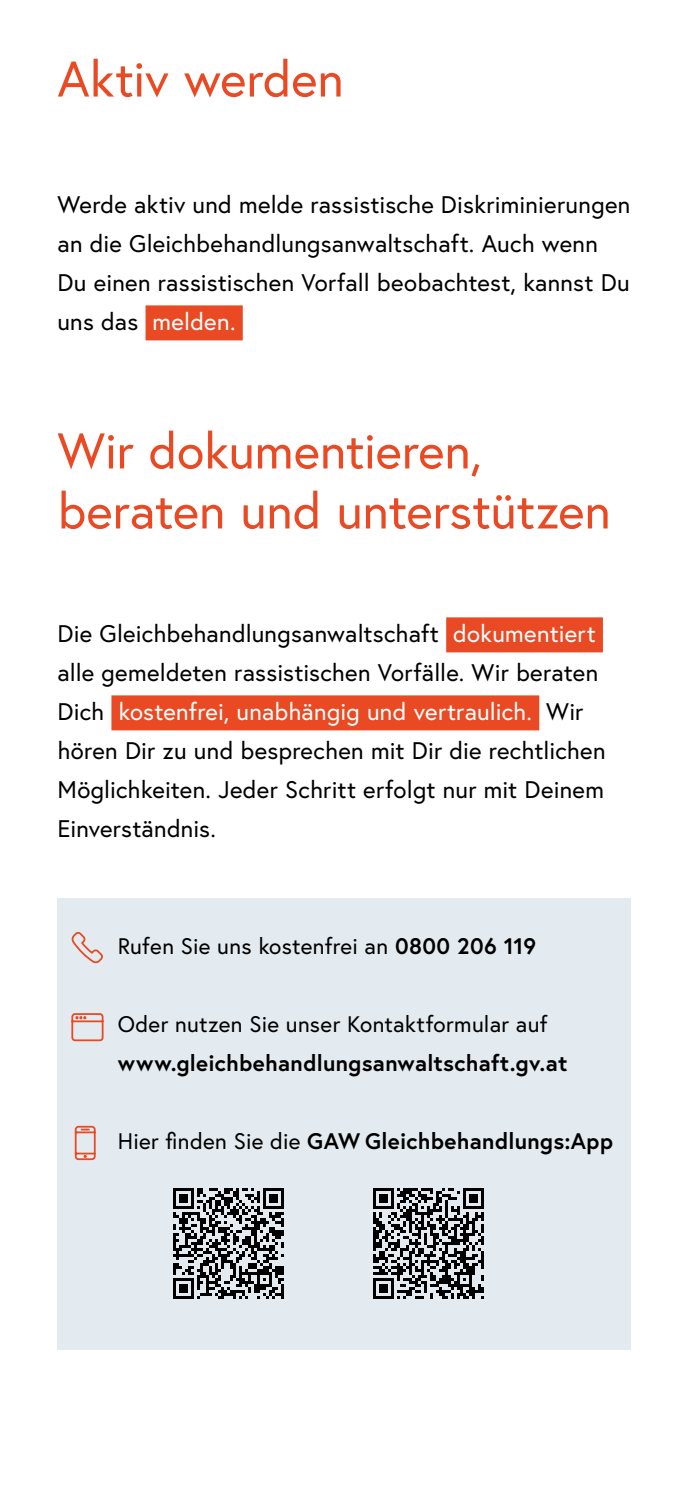
<style>
.page{position:relative;width:688px;height:1489px;background:#fff}
.page>*{position:absolute;margin:0;border:0;box-sizing:border-box;transform-origin:0 0}
.h1_ohne_Nummerierung{font:50px/60px "Europa Austria";color:#e94a23}
.t1{font:24px/39px "Europa Austria";letter-spacing:.01em;color:#000}
.Infobox_p_Infobox{font:700 22.5px/39px "Europa Austria";letter-spacing:.01em;color:#000}
.Infobox_p_Infobox-2{font:22.5px "Europa Austria";letter-spacing:.01em;color:#000}
.s1{color:#fff}
.s2{font-weight:700}
.s3{font-weight:400}
</style>
<div class="page">
<hr style="left:687px;top:135px;width:1px;height:1353px;background:#e94a23">
<div style="left:145px;top:305px;width:98px;height:35px;background:#e94a23"></div>
<div style="left:446px;top:617px;width:156px;height:35px;background:#e94a23"></div>
<div style="left:111px;top:695px;width:428px;height:35px;background:#e94a23"></div>
<div style="left:57px;top:897px;width:573px;height:101px;background:#e4ebf0"></div>
<div style="left:57px;top:975px;width:573px;height:140px;background:#e4ebf0"></div>
<div style="left:57px;top:1092px;width:573px;height:101px;background:#e4ebf0"></div>
<div style="left:57px;top:1170px;width:573px;height:101px;background:#e4ebf0"></div>
<div style="left:57px;top:1248px;width:573px;height:101px;background:#e4ebf0"></div>
<svg style="left:71px;top:932px;width:32px;height:32px"></svg>
<svg style="left:71px;top:1013px;width:33px;height:29px"></svg>
<svg style="left:74px;top:1125px;width:22px;height:35px"></svg>
<svg style="left:173px;top:1188px;width:111px;height:110px"></svg>
<hr style="left:281px;top:1283px;width:3px;height:15px;background:#000">
<svg style="left:373px;top:1188px;width:111px;height:110px"></svg>
<h1 class="h1_ohne_Nummerierung" style="left:57px;top:48px;width:288px">Aktiv werden</h1>
<p class="t1" style="left:57px;top:185px;width:574px">Werde aktiv und melde rassistische Diskriminierungen an die Gleichbehandlungsanwaltschaft. Auch wenn Du einen rassistischen Vorfall beobachtest, kannst Du uns das <span class="s1">melden.</span></p>
<h1 class="h1_ohne_Nummerierung" style="left:57px;top:420px;width:554px">Wir dokumentieren, beraten und unterstützen</h1>
<p class="t1" style="left:57px;top:614px;width:549px">Die Gleichbehandlungsanwaltschaft <span class="s1">dokumentiert </span>alle gemeldeten rassistischen Vorfälle. Wir beraten Dich <span class="s1">kostenfrei, unabhängig und vertraulich.</span> Wir hören Dir zu und besprechen mit Dir die rechtlichen Möglichkeiten. Jeder Schritt erfolgt nur mit Deinem Einverständnis.</p>
<p class="Infobox_p_Infobox-2" style="left:118px;top:932px;width:419px">Rufen Sie uns kostenfrei an <span class="s2">0800 206 119</span></p>
<p class="Infobox_p_Infobox" style="left:118px;top:1004px;width:451px"><span class="s3">Oder nutzen Sie unser Kontaktformular auf </span>www.gleichbehandlungsanwaltschaft.gv.at</p>
<p class="Infobox_p_Infobox" style="left:118px;top:1121px;width:496px"><span class="s3">Hier finden Sie die</span> GAW Gleichbehandlungs:App</p>
</div>
